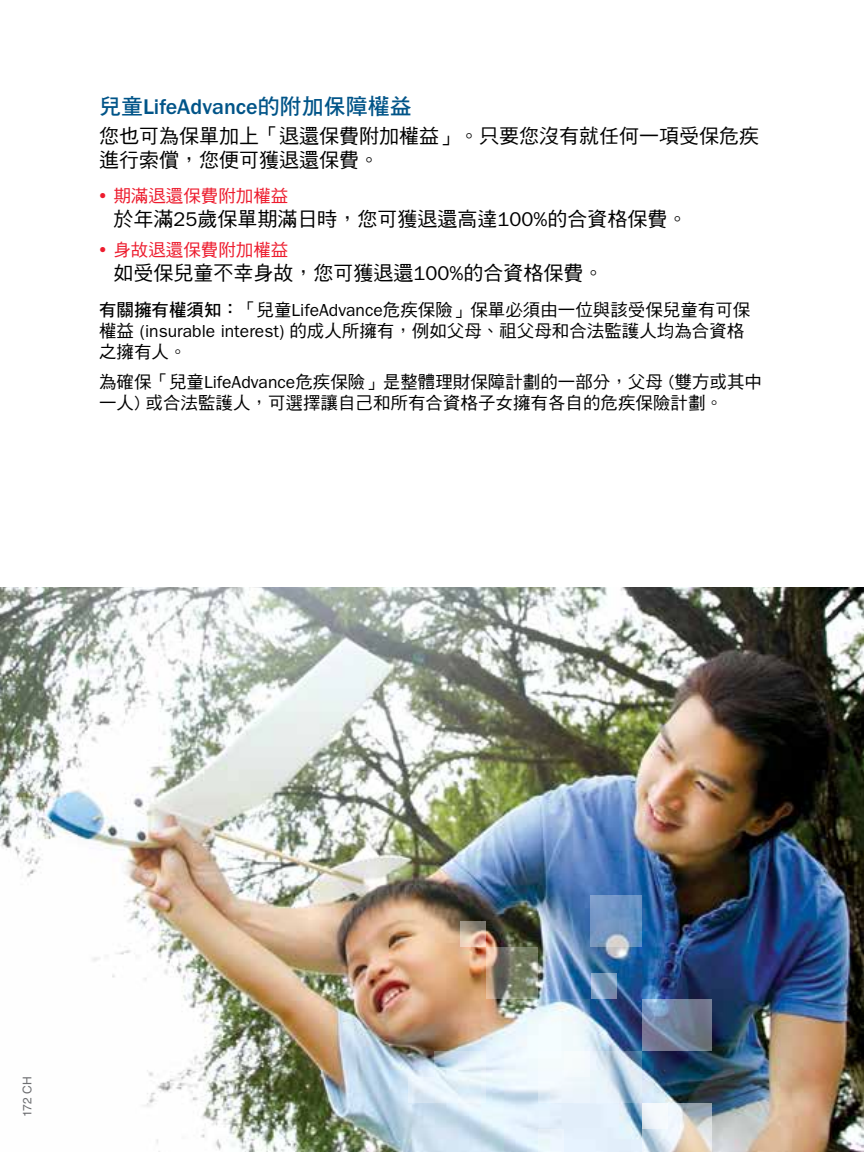
<style>
.page{position:relative;width:864px;height:1152px;background:#fff}
.page>*{position:absolute;margin:0;border:0;box-sizing:border-box;transform-origin:0 0}
.t1{font:500 22px "ITC Franklin Gothic Std";color:#005488}
.t2{font:20px/24px "DF Hei Std W5";color:#000}
.t3{font:17.6px/21px "DF Hei Std W5";color:#000}
.t4{font:17.6px "DF Hei Std W5";color:#ed1c2e}
.t5{font:12px "Helvetica LT Std";color:#6d6e71}
.s1{font-family:"DF Hei Std W7";font-weight:400}
.s2{font-family:"ITC Franklin Gothic Std"}
.s3{font-family:"DF Hei Std W7"}
</style>
<div class="page">
<img style="left:0;top:588px;width:864px;height:564px">
<svg style="left:642px;top:1103px;width:70px;height:49px"></svg>
<svg style="left:590px;top:1051px;width:52px;height:52px"></svg>
<svg style="left:590px;top:895px;width:52px;height:52px;fill:#7397c5"></svg>
<svg style="left:642px;top:999px;width:70px;height:52px"></svg>
<svg style="left:538px;top:1051px;width:52px;height:52px;fill:#f1f8fc"></svg>
<svg style="left:538px;top:999px;width:52px;height:52px;fill:#f1fafc"></svg>
<svg style="left:486px;top:947px;width:52px;height:52px"></svg>
<svg style="left:434px;top:1051px;width:52px;height:52px;fill:#e5f2f9"></svg>
<div style="left:642px;top:1103px;width:26px;height:26px;background:linear-gradient(to right,#e8eef5,#f9fcff)"></div>
<div style="left:564px;top:1051px;width:26px;height:26px;background:#f6fbfc"></div>
<svg style="left:591px;top:973px;width:26px;height:26px"></svg>
<div style="left:408px;top:1077px;width:26px;height:26px;background:linear-gradient(to bottom,#f2f9ff,#d5e4f1)"></div>
<svg style="left:460px;top:921px;width:26px;height:26px"></svg>
<div style="left:538px;top:1129px;width:26px;height:23px;background:#ecf6fc"></div>
<p class="t1" style="left:99px;top:94px;width:314px"><span class="s1">兒童</span>LifeAdvance<span class="s1">的附加保障權益</span></p>
<p class="t2" style="left:99px;top:123px;width:661px">您也可為保單加上「退還保費附加權益」。只要您沒有就任何一項受保危疾進行索償，您便可獲退還保費。</p>
<p class="t4" style="left:113px;top:186px;width:177px">期滿退還保費附加權益</p>
<p class="t2" style="left:113px;top:207px;width:575px">於年滿<span class="s2">25</span>歲保單期滿日時，您可獲退還高達<span class="s2">100%</span>的合資格保費。</p>
<p class="t4" style="left:113px;top:240px;width:177px">身故退還保費附加權益</p>
<p class="t2" style="left:113px;top:261px;width:492px">如受保兒童不幸身故，您可獲退還<span class="s2">100%</span>的合資格保費。</p>
<p class="t3" style="left:99px;top:298px;width:653px"><span class="s3">有關擁有權須知：</span>「兒童<span class="s2">LifeAdvance</span>危疾保險」保單必須由一位與該受保兒童有可保權益 <span class="s2">(insurable interest)</span> 的成人所擁有，例如父母、祖父母和合法監護人均為合資格之擁有人。</p>
<p class="t3" style="left:99px;top:370px;width:665px">為確保「兒童<span class="s2">LifeAdvance</span>危疾保險」是整體理財保障計劃的一部分，父母 (雙方或其中一人) 或合法監護人，可選擇讓自己和所有合資格子女擁有各自的危疾保險計劃。</p>
<p class="t5" style="left:20px;top:1117px;width:42px;rotate:-90deg">172 CH</p>
</div>
